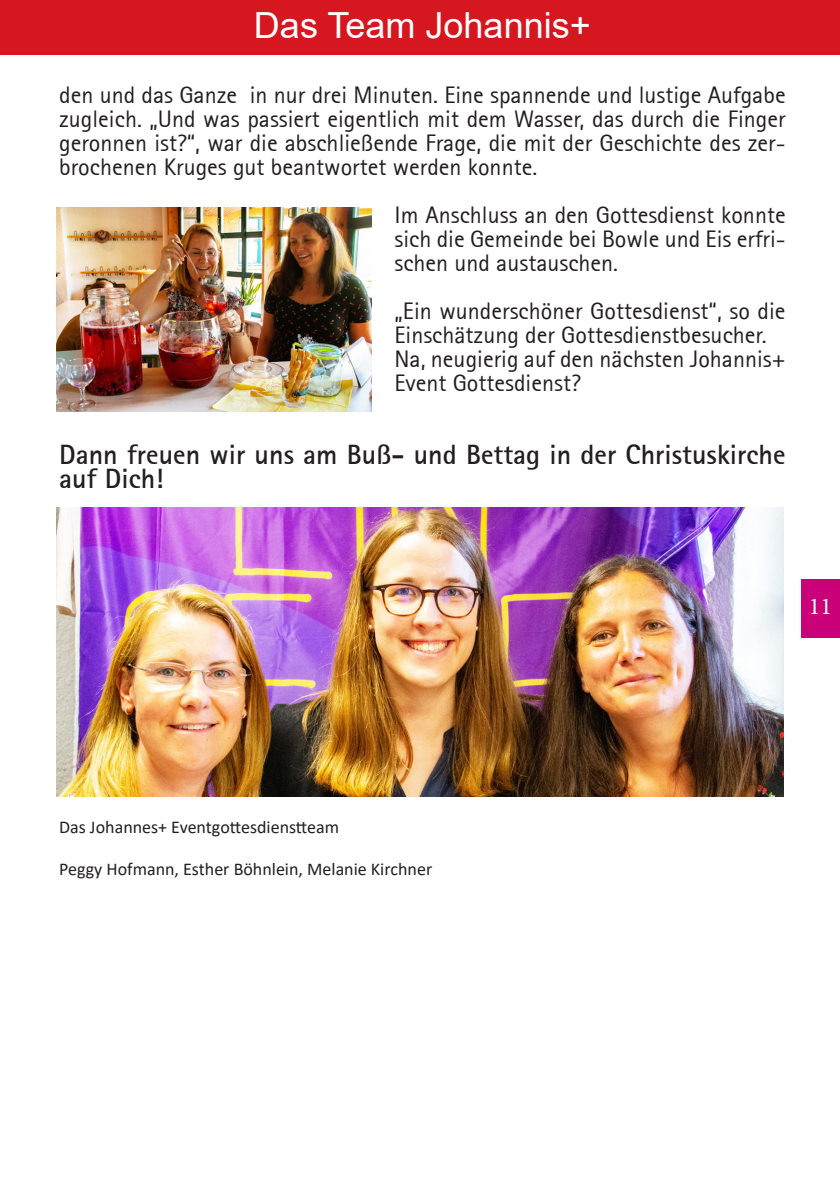
<style>
.page{position:relative;width:840px;height:1191px;background:#fff}
.page>*{position:absolute;margin:0;border:0;box-sizing:border-box;transform-origin:0 0}
.t1{font:36px "Arial";color:#fff}
.t2{font:28px/24px "Rotis Sans Serif Bold 65";color:#231f20}
.t3{font:24px/24px "Rotis Sans Serif 55";color:#231f20;text-align:justify}
.t4{font:24px "Minion Pro";color:#fff}
.t5{font:18px "Calibri";color:#231f20}
</style>
<div class="page">
<div style="left:801px;top:579px;width:38px;height:59px;background:#ca0178"></div>
<div style="left:0;top:0;width:839px;height:54px;background:#d7171f"></div>
<img style="left:57px;top:207px;width:314px;height:204px">
<img style="left:57px;top:507px;width:725px;height:290px">
<h1 class="t1" style="left:254px;top:1px;width:338px">Das Team Johannis+</h1>
<p class="t3" style="left:59px;top:83px;width:727px">den und das Ganze in nur drei Minuten. Eine spannende und lustige Aufgabe zugleich. „Und was passiert eigentlich mit dem Wasser, das durch die Finger geronnen ist?“, war die abschließende Frage, die mit der Geschichte des zer&shy;brochenen Kruges gut beantwortet werden konnte.</p>
<p class="t3" style="left:394px;top:203px;width:392px">Im Anschluss an den Gottesdienst konnte sich die Gemeinde bei Bowle und Eis erfri&shy;schen und austauschen.</p>
<p class="t3" style="left:394px;top:299px;width:392px;text-align:left">„Ein wunderschöner Gottesdienst“, so die Einschätzung der Gottesdienstbesucher.<br>Na, neugierig auf den nächsten Johannis+ Event Gottesdienst?</p>
<p class="t2" style="left:59px;top:441px;width:727px">Dann freuen wir uns am Buß- und Bettag in der Christuskirche auf Dich!</p>
<p class="t4" style="left:808px;top:590px;width:25px">11</p>
<p class="t5" style="left:59px;top:814px;width:281px">Das Johannes+ Eventgottesdienstteam</p>
<p class="t5" style="left:59px;top:856px;width:374px">Peggy Hofmann, Esther Böhnlein, Melanie Kirchner</p>
</div>
